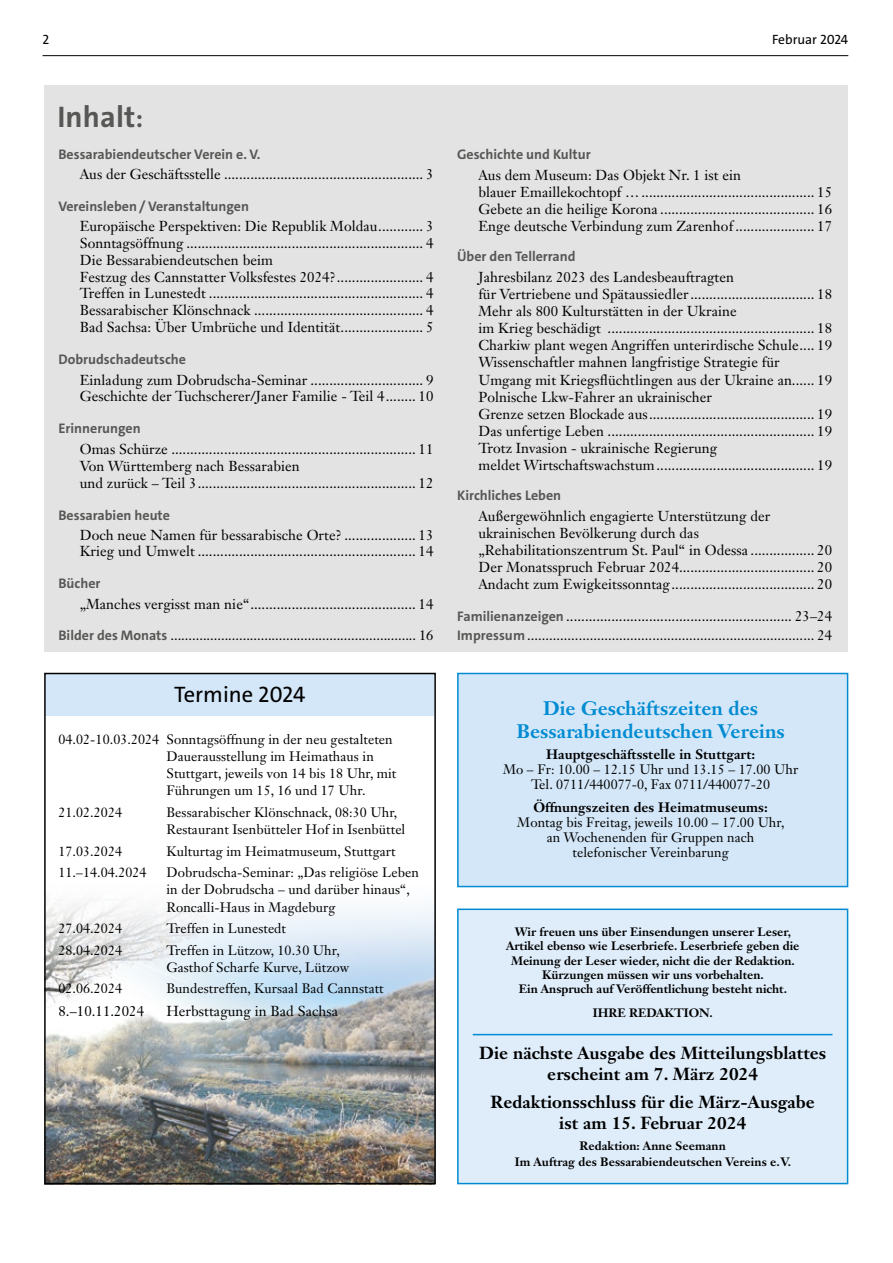
<style>
.page{position:relative;width:893px;height:1263px;background:#fff}
.page>*{position:absolute;margin:0;border:0;box-sizing:border-box;transform-origin:0 0}
.t1{font:700 30px "The Sans";letter-spacing:.005em;color:#575756}
.t2{font:22.5px "The Sans";color:#000}
.t3{font:700 19.35px/23px "Janson Text LT Std";letter-spacing:.005em;color:#008bd2;text-align:center}
.t4{font:700 17.25px/20.7px "Janson Text LT Std";letter-spacing:.005em;color:#000;text-align:center}
.t5{font:14.25px/17.1px "Janson Text LT Std";letter-spacing:.005em;color:#000}
.t6{font:13.95px "Janson Text LT Std";color:#000}
.t7{font:700 13.95px "The Sans";color:#575756}
.t8{font:13.5px/17.2px "Janson Text LT Std";letter-spacing:.005em;color:#000}
.t9{font:700 13.5px "Janson Text LT Std";letter-spacing:.005em;color:#000}
.t10{font:13.5px "The Sans";color:#000}
.t11{font:700 12px/14.4px "Janson Text LT Std";color:#000;text-align:center}
.s1{font-size:25.5px}
.s2{font-family:"The Sans";font-weight:700;color:#575756}
.s3{font-family:"The Sans";font-weight:700;font-size:13.95px;color:#575756}
</style>
<div class="page">
<hr style="left:43px;top:55px;width:805px;height:1px;background:#000">
<img style="left:47px;top:902px;width:386px;height:279px">
<div style="left:45px;top:673px;width:389px;height:42px;background:#d4e7f8"></div>
<div style="left:44px;top:673px;width:392px;height:511px;border:2px solid #000"></div>
<div style="left:45px;top:85px;width:803px;height:566px;background:#e3e3e3"></div>
<div style="left:457px;top:673px;width:391px;height:214px;background:#d4e7f8;border:2px solid #008bd2"></div>
<div style="left:458px;top:909px;width:390px;height:274px;background:#dfedfa"></div>
<div style="left:457px;top:908px;width:391px;height:276px;border:2px solid #008bd2"></div>
<hr style="left:473px;top:1034px;width:359px;height:1px;background:#008bd2">
<p class="t10" style="left:43px;top:31px;width:8px">2</p>
<p class="t10" style="left:772px;top:31px;width:78px">Februar 2024</p>
<h1 class="t1" style="left:57px;top:98px;width:87px">Inhalt<span class="s1">:</span></h1>
<p class="t7" style="left:58px;top:146px;width:204px">Bessarabiendeutscher Verein e. V.</p>
<p class="t5" style="left:80px;top:166px;width:355px">Aus der Geschäftsstelle ..................................................... 3</p>
<p class="t7" style="left:58px;top:198px;width:192px">Vereinsleben / Veranstaltungen</p>
<p class="t5" style="left:80px;top:218px;width:355px;line-height:16.6px">Europäische Perspektiven: Die Republik Moldau............ 3<br>Sonntagsöffnung ............................................................... 4<br>Die Bessarabiendeutschen beim<br>Festzug des Cannstatter Volksfestes 2024?....................... 4<br>Treffen in Lunestedt ......................................................... 4<br>Bessarabischer Klönschnack ............................................. 4<br>Bad Sachsa: Über Umbrüche und Identität...................... 5</p>
<p class="t7" style="left:58px;top:350px;width:129px">Dobrudschadeutsche</p>
<p class="t5" style="left:80px;top:371px;width:355px;line-height:16.6px">Einladung zum Dobrudscha-Seminar .............................. 9<br>Geschichte der Tuchscherer/Janer Familie - Teil 4........ 10</p>
<p class="t7" style="left:58px;top:420px;width:84px">Erinnerungen</p>
<p class="t5" style="left:80px;top:441px;width:355px;line-height:16.6px">Omas Schürze ................................................................. 11<br>Von Württemberg nach Bessarabien<br>und zurück – Teil 3.......................................................... 12</p>
<p class="t7" style="left:58px;top:506px;width:113px">Bessarabien heute</p>
<p class="t5" style="left:80px;top:526px;width:355px;line-height:16.6px">Doch neue Namen für bessarabische Orte? ................... 13<br>Krieg und Umwelt .......................................................... 14</p>
<p class="t7" style="left:58px;top:575px;width:44px">Bücher</p>
<p class="t5" style="left:80px;top:596px;width:355px">„Manches vergisst man nie“............................................ 14</p>
<p class="t6" style="left:58px;top:626px;width:377px"><span class="s2">Bilder des Monats</span> .................................................................... 16</p>
<h2 class="t2" style="left:174px;top:680px;width:133px">Termine 2024</h2>
<p class="t8" style="left:166px;top:730px;width:231px;text-indent:-108px">04.02-10.03.2024 Sonntagsöffnung in der neu gestalteten Dauerausstellung im Heimathaus in Stuttgart, jeweils von 14 bis 18 Uhr, mit Führungen um 15, 16 und 17 Uhr.</p>
<p class="t8" style="left:58px;top:803px;width:65px">21.02.2024</p>
<p class="t8" style="left:166px;top:803px;width:240px">Bessarabischer Klönschnack, 08:30 Uhr,<br>Restaurant Isenbütteler Hof in Isenbüttel</p>
<p class="t8" style="left:58px;top:842px;width:65px">17.03.2024</p>
<p class="t8" style="left:166px;top:842px;width:231px">Kulturtag im Heimatmuseum, Stuttgart</p>
<p class="t8" style="left:58px;top:864px;width:90px">11.–14.04.2024</p>
<p class="t8" style="left:166px;top:864px;width:254px">Dobrudscha-Seminar: „Das religiöse Leben in der Dobrudscha – und darüber hinaus“,<br>Roncalli-Haus in Magdeburg</p>
<p class="t8" style="left:58px;top:920px;width:65px">27.04.2024</p>
<p class="t8" style="left:166px;top:920px;width:121px">Treffen in Lunestedt</p>
<p class="t8" style="left:58px;top:941px;width:65px">28.04.2024</p>
<p class="t8" style="left:166px;top:941px;width:184px">Treffen in Lützow, 10.30 Uhr,<br>Gasthof Scharfe Kurve, Lützow</p>
<p class="t8" style="left:58px;top:980px;width:65px">02.06.2024</p>
<p class="t8" style="left:166px;top:980px;width:219px">Bundestreffen, Kursaal Bad Cannstatt</p>
<p class="t5" style="left:58px;top:1003px;width:87px">8.–10.11.2024</p>
<p class="t5" style="left:166px;top:1003px;width:173px">Herbsttagung in Bad Sachsa</p>
<p class="t7" style="left:457px;top:146px;width:135px">Geschichte und Kultur</p>
<p class="t5" style="left:478px;top:166px;width:355px">Aus dem Museum: Das Objekt Nr. 1 ist ein<br>blauer Emaillekochtopf ….............................................. 15<br>Gebete an die heilige Korona ......................................... 16<br>Enge deutsche Verbindung zum Zarenhof ..................... 17</p>
<p class="t7" style="left:457px;top:247px;width:120px">Über den Tellerrand</p>
<p class="t5" style="left:478px;top:268px;width:355px">Jahresbilanz 2023 des Landesbeauftragten<br>für Vertriebene und Spätaussiedler................................. 18<br>Mehr als 800 Kulturstätten in der Ukraine<br>im Krieg beschädigt ....................................................... 18<br>Charkiw plant wegen Angriffen unterirdische Schule.... 19<br>Wissenschaftler mahnen langfristige Strategie für Umgang mit Kriegsflüchtlingen aus der Ukraine an...... 19<br>Polnische Lkw-Fahrer an ukrainischer<br>Grenze setzen Blockade aus............................................ 19<br>Das unfertige Leben ....................................................... 19<br>Trotz Invasion - ukrainische Regierung<br>meldet Wirtschaftswachstum.......................................... 19</p>
<p class="t7" style="left:457px;top:486px;width:106px">Kirchliches Leben</p>
<p class="t5" style="left:478px;top:507px;width:355px">Außergewöhnlich engagierte Unterstützung der ukrainischen Bevölkerung durch das „Rehabilitationszentrum St. Paul“ in Odessa ................. 20<br>Der Monatsspruch Februar 2024.................................... 20<br>Andacht zum Ewigkeitssonntag...................................... 20</p>
<p class="t5" style="left:457px;top:607px;width:376px"><span class="s3">Familienanzeigen</span> ............................................................ 23–24</p>
<p class="t6" style="left:457px;top:626px;width:377px"><span class="s2">Impressum</span> .............................................................................. 24</p>
<h3 class="t3" style="left:516px;top:697px;width:270px">Die Geschäftszeiten des<br>Bessarabiendeutschen Vereins</h3>
<p class="t9" style="left:546px;top:746px;width:211px">Hauptgeschäftsstelle in Stuttgart:</p>
<p class="t8" style="left:503px;top:762px;width:297px;line-height:15.1px;text-align:center">Mo – Fr: 10.00 – 12.15 Uhr und 13.15 – 17.00 Uhr<br>Tel. 0711/440077-0, Fax 0711/440077-20</p>
<p class="t9" style="left:533px;top:798px;width:236px">Öffnungszeiten des Heimatmuseums:</p>
<p class="t8" style="left:517px;top:814px;width:269px;line-height:15.1px;text-align:center">Montag bis Freitag, jeweils 10.00 – 17.00 Uhr, an Wochenenden für Gruppen nach telefonischer Vereinbarung</p>
<p class="t11" style="left:506px;top:924px;width:295px">Wir freuen uns über Einsendungen unserer Leser, Artikel ebenso wie Leserbriefe. Leserbriefe geben die Meinung der Leser wieder, nicht die der Redaktion.<br>Kürzungen müssen wir uns vorbehalten.<br>Ein Anspruch auf Veröffentlichung besteht nicht.</p>
<p class="t11" style="left:593px;top:1005px;width:122px">IHRE REDAKTION.</p>
<p class="t4" style="left:479px;top:1042px;width:348px">Die nächste Ausgabe des Mitteilungsblattes erscheint am 7. März 2024</p>
<p class="t4" style="left:491px;top:1091px;width:326px">Redaktionsschluss für die März-Ausgabe ist am 15. Februar 2024</p>
<p class="t11" style="left:515px;top:1137px;width:278px;line-height:16.5px">Redaktion: Anne Seemann<br>Im Auftrag des Bessarabiendeutschen Vereins e.V.</p>
</div>
